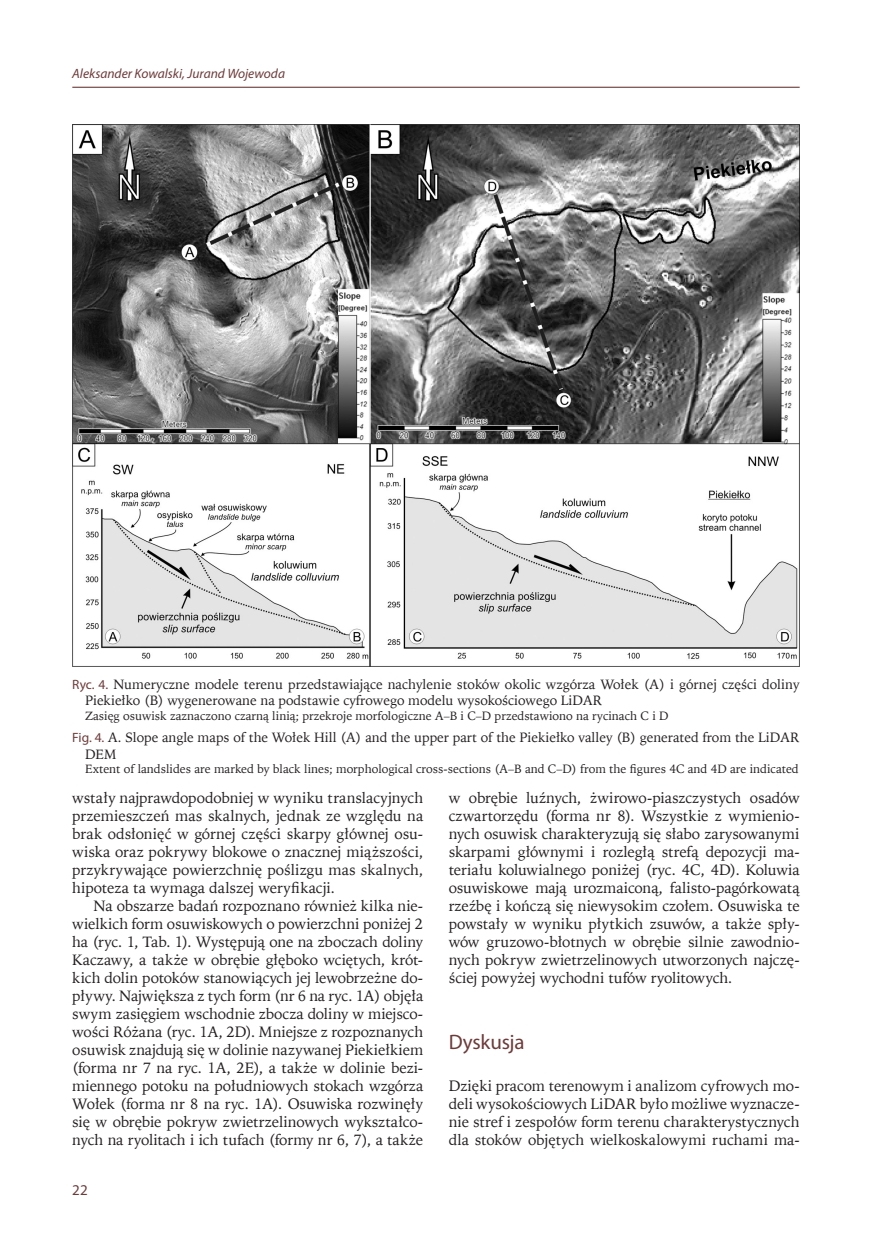
<style>
.page{position:relative;width:872px;height:1245px;background:#fff}
.page>*{position:absolute;margin:0;border:0;box-sizing:border-box;transform-origin:0 0}
.Podtytuł_1{font:21px "Myriad Pro";letter-spacing:-.01em;color:#6d3b3a}
.Pierwszy{font:15px/18px "Iowan Old St EU";color:#231f20;text-align:justify}
.t1{font:15px "Myriad Pro";color:#6d3b3a}
.Tytuł_tabeli_ryciny{font:13.5px/16.2px "Iowan Old St EU";color:#231f20}
.t2{font:italic 13.5px "Myriad Pro";color:#6d3b3a}
.Objaśnienia{font:12px "Iowan Old St EU";color:#231f20}
.s1{font-family:"Myriad Pro";color:#6d3b3a}
</style>
<div class="page">
<hr style="left:72px;top:87px;width:727px;height:1px;background:#6d3b3a">
<img style="left:72px;top:124px;width:727px;height:542px">
<p class="t2" style="left:72px;top:65px;width:214px">Aleksander Kowalski, Jurand Wojewoda</p>
<p class="Tytuł_tabeli_ryciny" style="left:85px;top:677px;width:716px;text-indent:-13px"><span class="s1">Ryc. 4.</span> Numeryczne modele terenu przedstawiające nachylenie stoków okolic wzgórza Wołek (A) i górnej części doliny<br>Piekiełko (B) wygenerowane na podstawie cyfrowego modelu wysokościowego LiDAR</p>
<p class="Objaśnienia" style="left:85px;top:708px;width:585px">Zasięg osuwisk zaznaczono czarną linią; przekroje morfologiczne A–B i C–D przedstawiono na rycinach C i D</p>
<p class="Tytuł_tabeli_ryciny" style="left:85px;top:730px;width:716px;text-indent:-13px"><span class="s1">Fig. 4.</span> A. Slope angle maps of the Wołek Hill (A) and the upper part of the Piekiełko valley (B) generated from the LiDAR<br>DEM</p>
<p class="Objaśnienia" style="left:85px;top:761px;width:715px">Extent of landslides are marked by black lines; morphological cross-sections (A–B and C–D) from the figures 4C and 4D are indicated</p>
<p class="Pierwszy" style="left:72px;top:789px;width:352px">wstały najprawdopodobniej w wyniku translacyjnych przemieszczeń mas skalnych, jednak ze względu na brak odsłonięć w górnej części skarpy głównej osu&shy;wiska oraz pokrywy blokowe o znacznej miąższości, przykrywające powierzchnię poślizgu mas skalnych, hipoteza ta wymaga dalszej weryfikacji.</p>
<p class="Pierwszy" style="left:72px;top:897px;width:352px;text-indent:21px">Na obszarze badań rozpoznano również kilka nie&shy;wielkich form osuwiskowych o powierzchni poniżej 2 ha (ryc. 1, Tab. 1). Występują one na zboczach doliny Kaczawy, a także w obrębie głęboko wciętych, krót&shy;kich dolin potoków stanowiących jej lewobrzeżne do&shy;pływy. Największa z tych form (nr 6 na ryc. 1A) objęła swym zasięgiem wschodnie zbocza doliny w miejsco&shy;wości Różana (ryc. 1A, 2D). Mniejsze z rozpoznanych osuwisk znajdują się w dolinie nazywanej Piekiełkiem (forma nr 7 na ryc. 1A, 2E), a także w dolinie bezi&shy;miennego potoku na południowych stokach wzgórza Wołek (forma nr 8 na ryc. 1A). Osuwiska rozwinęły się w obrębie pokryw zwietrzelinowych wykształco&shy;nych na ryolitach i ich tufach (formy nr 6, 7), a także</p>
<p class="t1" style="left:72px;top:1181px;width:17px">22</p>
<p class="Pierwszy" style="left:449px;top:789px;width:352px">w obrębie luźnych, żwirowo-piaszczystych osadów czwartorzędu (forma nr 8). Wszystkie z wymienio&shy;nych osuwisk charakteryzują się słabo zarysowanymi skarpami głównymi i rozległą strefą depozycji ma&shy;teriału koluwialnego poniżej (ryc. 4C, 4D). Koluwia osuwiskowe mają urozmaiconą, falisto-pagórkowatą rzeźbę i kończą się niewysokim czołem. Osuwiska te powstały w wyniku płytkich zsuwów, a także spły&shy;wów gruzowo-błotnych w obrębie silnie zawodnio&shy;nych pokryw zwietrzelinowych utworzonych najczę&shy;ściej powyżej wychodni tufów ryolitowych.</p>
<p class="Podtytuł_1" style="left:449px;top:1029px;width:77px">Dyskusja</p>
<p class="Pierwszy" style="left:449px;top:1077px;width:352px">Dzięki pracom terenowym i analizom cyfrowych mo&shy;deli wysokościowych LiDAR było możliwe wyznacze&shy;nie stref i zespołów form terenu charakterystycznych dla stoków objętych wielkoskalowymi ruchami ma-</p>
</div>
